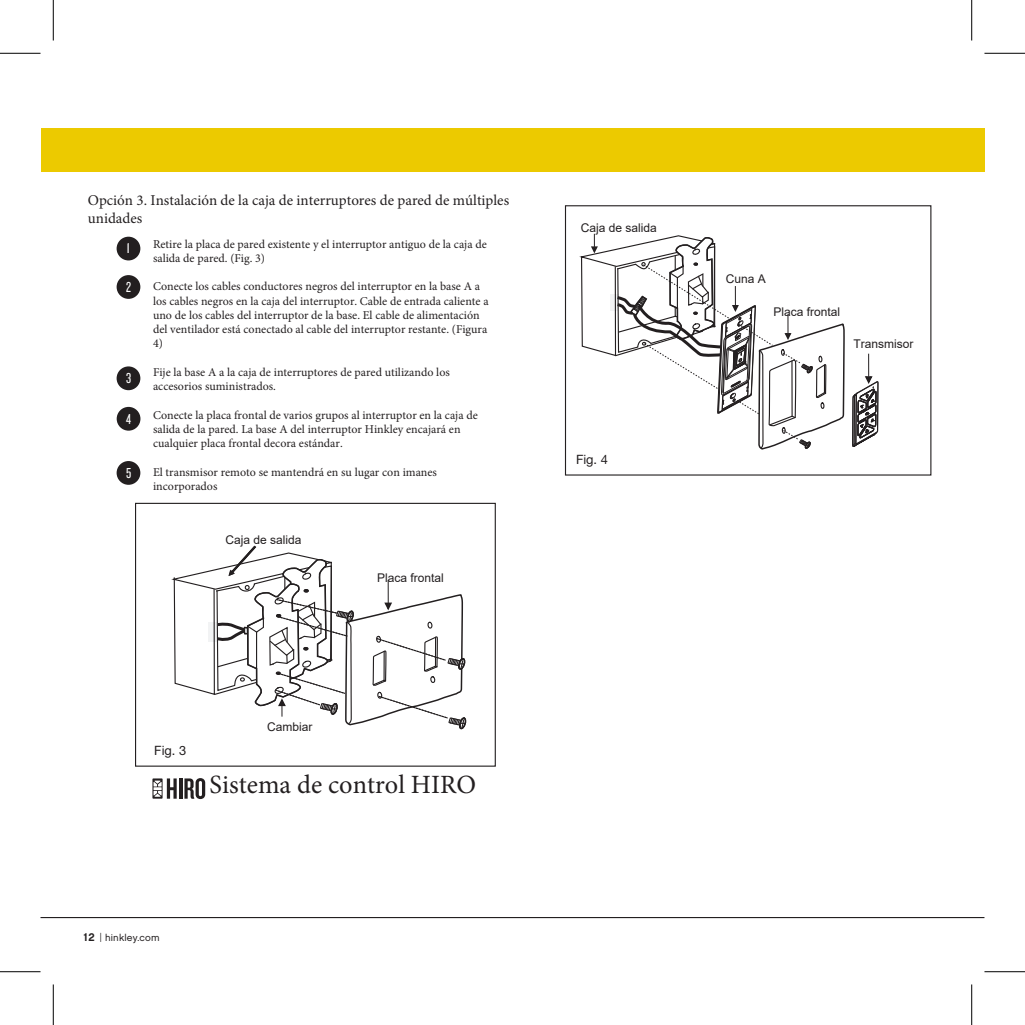
<style>
.page{position:relative;width:1025px;height:1025px;background:#fff}
.page>*{position:absolute;margin:0;border:0;box-sizing:border-box;transform-origin:0 0}
.t1{font:26.4px "Minion Pro";color:#231f20}
.t2{font:15px/18px "Minion Pro";color:#231f20}
.t3{font:15px "Knockout HTF28 Junior Featherwt";color:#fff}
.t4{font:12.9px "Helvetica Neue LT Pro";color:#231f20}
.t5{font:12px/14.2px "Minion Pro";color:#231f20}
.t6{font:12px "Arial";color:#231f20}
.t7{font:9.75px "Chalet London Nineteen Sixty";letter-spacing:.015em;color:#231f20}
.s1{font-family:"Chalet New York Nineteen Sixty";font-size:11.25px}
.s2{font-family:"Archer Pro";font-weight:500}
</style>
<div class="page">
<hr style="left:40px;top:917px;width:944px;height:1px;background:#231f20">
<div style="left:41px;top:128px;width:943px;height:44px;background:#ecca00"></div>
<hr style="left:0;top:53px;width:40px;height:1px;background:#000">
<hr style="left:984px;top:53px;width:41px;height:1px;background:#000">
<hr style="left:0;top:971px;width:40px;height:1px;background:#000">
<hr style="left:984px;top:971px;width:41px;height:1px;background:#000">
<hr style="left:53px;top:0;width:1px;height:41px;background:#000">
<hr style="left:53px;top:984px;width:1px;height:41px;background:#000">
<hr style="left:971px;top:0;width:1px;height:41px;background:#000">
<hr style="left:971px;top:984px;width:1px;height:41px;background:#000">
<div style="left:117px;top:237px;width:23px;height:23px;background:#231f20;border-radius:50%"></div>
<div style="left:117px;top:275px;width:23px;height:24px;background:#231f20;border-radius:50%"></div>
<div style="left:117px;top:366px;width:23px;height:24px;background:#231f20;border-radius:50%"></div>
<div style="left:117px;top:407px;width:23px;height:23px;background:#231f20;border-radius:50%"></div>
<div style="left:117px;top:461px;width:23px;height:24px;background:#231f20;border-radius:50%"></div>
<svg style="left:757px;top:205px;width:88px;height:271px"></svg>
<svg style="left:852px;top:354px;width:26px;height:122px"></svg>
<svg style="left:577px;top:218px;width:267px;height:258px"></svg>
<div style="left:152px;top:778px;width:11px;height:20px;background:#878586"></div>
<svg style="left:153px;top:545px;width:314px;height:255px"></svg>
<p class="t2" style="left:88px;top:191px;width:423px">Opción 3. Instalación de la caja de interruptores de pared de múltiples unidades</p>
<p class="t3" style="left:127px;top:243px;width:4px">1</p>
<p class="t3" style="left:126px;top:282px;width:6px">2</p>
<p class="t3" style="left:126px;top:373px;width:7px">3</p>
<p class="t3" style="left:126px;top:414px;width:6px">4</p>
<p class="t3" style="left:126px;top:468px;width:7px">5</p>
<p class="t5" style="left:153px;top:237px;width:335px">Retire la placa de pared existente y el interruptor antiguo de la caja de salida de pared. (Fig. 3)</p>
<p class="t5" style="left:153px;top:279px;width:337px">Conecte los cables conductores negros del interruptor en la base A a los cables negros en la caja del interruptor. Cable de entrada caliente a uno de los cables del interruptor de la base. El cable de alimentación del ventilador está conectado al cable del interruptor restante. (Figura 4)</p>
<p class="t5" style="left:153px;top:365px;width:298px">Fije la base A a la caja de interruptores de pared utilizando los accesorios suministrados.</p>
<p class="t5" style="left:153px;top:408px;width:326px">Conecte la placa frontal de varios grupos al interruptor en la caja de salida de la pared. La base A del interruptor Hinkley encajará en cualquier placa frontal decora estándar.</p>
<p class="t5" style="left:153px;top:465px;width:285px">El transmisor remoto se mantendrá en su lugar con imanes incorporados</p>
<p class="t6" style="left:225px;top:531px;width:78px">Caja de salida</p>
<p class="t6" style="left:377px;top:570px;width:68px">Placa frontal</p>
<p class="t4" style="left:154px;top:745px;width:33px">Fig. 3</p>
<p class="t6" style="left:267px;top:718px;width:47px">Cambiar</p>
<h1 class="t1" style="left:210px;top:767px;width:268px">Sistema de control HIRO</h1>
<p class="t7" style="left:83px;top:931px;width:78px"><span class="s1">12</span> <span class="s2">|</span> hinkley.com</p>
<p class="t6" style="left:580px;top:220px;width:78px">Caja de salida</p>
<p class="t4" style="left:576px;top:455px;width:33px">Fig. 4</p>
<p class="t6" style="left:726px;top:271px;width:42px">Cuna A</p>
<p class="t6" style="left:773px;top:303px;width:68px">Placa frontal</p>
<p class="t6" style="left:853px;top:336px;width:62px">Transmisor</p>
</div>
